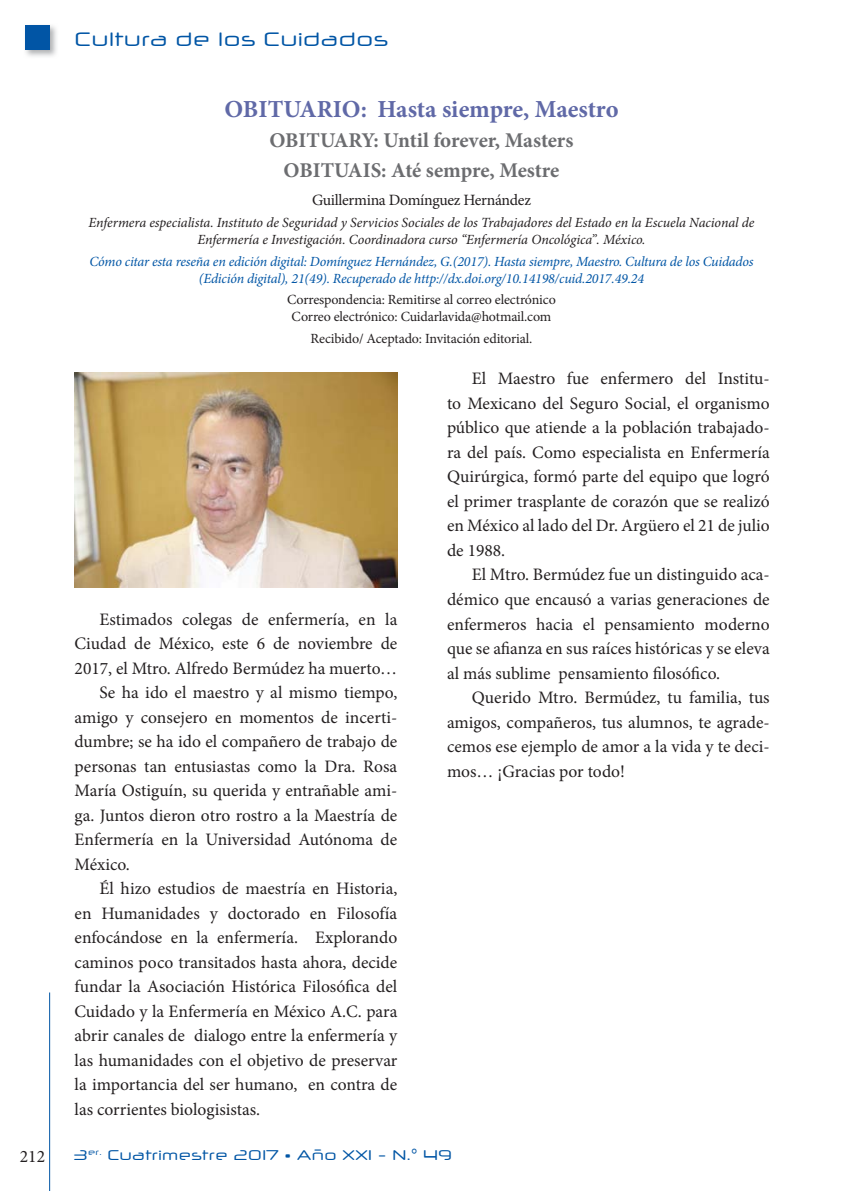
<style>
.page{position:relative;width:844px;height:1191px;background:#fff}
.page>*{position:absolute;margin:0;border:0;box-sizing:border-box;transform-origin:0 0}
.t1{font:700 24.5px "Minion Pro";letter-spacing:-.005em;color:#6069a7}
.t2{font:700 21px/30.1px "Minion Pro";letter-spacing:-.005em;color:#6c6d70;text-align:center}
.t3{font:19.25px "Neuropol X Free";color:#0155a5}
.t4{font:17.5px/24.5px "Minion Pro";color:#231f20;text-align:justify}
.t5{font:15.75px "Minion Pro";letter-spacing:-.02em;color:#231f20}
.t6{font:italic 14px/16.8px "Minion Pro";letter-spacing:-.015em;color:#0155a5;text-align:center}
.t7{font:italic 14px/16.8px "Minion Pro";letter-spacing:-.005em;color:#231f20;text-align:center}
.t8{font:14px/16.8px "Minion Pro";letter-spacing:-.01em;color:#231f20;text-align:center}
.t9{font:14px "Neuropol X Free";color:#0155a5}
</style>
<div class="page">
<hr style="left:49px;top:992px;width:1px;height:199px;background:#0155a5">
<img style="left:25px;top:25px;width:32px;height:32px">
<div style="left:25px;top:25px;width:25px;height:25px;background:#0155a5"></div>
<img style="left:74px;top:373px;width:323px;height:214px">
<p class="t4" style="left:20px;top:1144px;width:27px">212</p>
<p class="t3" style="left:74px;top:27px;width:315px">Cultura de los Cuidados</p>
<h1 class="t1" style="left:224px;top:92px;width:395px">OBITUARIO: Hasta siempre, Maestro</h1>
<p class="t2" style="left:269px;top:125px;width:305px">OBITUARY: Until forever, Masters<br>OBITUAIS: Até sempre, Mestre</p>
<p class="t5" style="left:312px;top:190px;width:220px">Guillermina Domínguez Hernández</p>
<p class="t7" style="left:89px;top:214px;width:667px">Enfermera especialista. Instituto de Seguridad y Servicios Sociales de los Trabajadores del Estado en la Escuela Nacional de<br>Enfermería e Investigación. Coordinadora curso “Enfermería Oncológica”. México.</p>
<p class="t6" style="left:89px;top:253px;width:665px">Cómo citar esta reseña en edición digital: Domínguez Hernández, G.(2017). Hasta siempre, Maestro. Cultura de los Cuidados (Edición digital), 21(49). Recuperado de http://dx.doi.org/10.14198/cuid.2017.49.24</p>
<p class="t8" style="left:287px;top:291px;width:270px">Correspondencia: Remitirse al correo electrónico<br>Correo electrónico: Cuidarlavida@hotmail.com</p>
<p class="t8" style="left:310px;top:330px;width:223px">Recibido/ Aceptado: Invitación editorial.</p>
<p class="t4" style="left:99px;top:607px;width:299px">Estimados colegas de enfermería, en la</p>
<p class="t4" style="left:75px;top:631px;width:324px">Ciudad de México, este 6 de noviembre de</p>
<p class="t4" style="left:75px;top:656px;width:324px">2017, el Mtro. Alfredo Bermúdez ha muerto…</p>
<p class="t4" style="left:99px;top:680px;width:299px">Se ha ido el maestro y al mismo tiempo,</p>
<p class="t4" style="left:75px;top:705px;width:324px">amigo y consejero en momentos de incerti-</p>
<p class="t4" style="left:75px;top:729px;width:324px">dumbre; se ha ido el compañero de trabajo de</p>
<p class="t4" style="left:75px;top:754px;width:324px">personas tan entusiastas como la Dra. Rosa</p>
<p class="t4" style="left:75px;top:778px;width:324px">María Ostiguín, su querida y entrañable ami-</p>
<p class="t4" style="left:75px;top:803px;width:324px">ga. Juntos dieron otro rostro a la Maestría de</p>
<p class="t4" style="left:75px;top:827px;width:324px">Enfermería en la Universidad Autónoma de</p>
<p class="t4" style="left:75px;top:852px;width:57px">México.</p>
<p class="t4" style="left:99px;top:876px;width:299px">Él hizo estudios de maestría en Historia,</p>
<p class="t4" style="left:75px;top:901px;width:324px">en Humanidades y doctorado en Filosofía</p>
<p class="t4" style="left:75px;top:925px;width:324px">enfocándose en la enfermería. Explorando</p>
<p class="t4" style="left:75px;top:950px;width:324px">caminos poco transitados hasta ahora, decide</p>
<p class="t4" style="left:75px;top:974px;width:324px">fundar la Asociación Histórica Filosófica del</p>
<p class="t4" style="left:75px;top:999px;width:324px">Cuidado y la Enfermería en México A.C. para</p>
<p class="t4" style="left:75px;top:1023px;width:324px">abrir canales de dialogo entre la enfermería y</p>
<p class="t4" style="left:75px;top:1048px;width:324px">las humanidades con el objetivo de preservar</p>
<p class="t4" style="left:75px;top:1072px;width:324px">la importancia del ser humano, en contra de</p>
<p class="t4" style="left:75px;top:1097px;width:187px">las corrientes biologisistas.</p>
<p class="t4" style="left:447px;top:367px;width:324px;text-indent:25px">El Maestro fue enfermero del Institu&shy;to Mexicano del Seguro Social, el organismo público que atiende a la población trabajado&shy;ra del país. Como especialista en Enfermería Quirúrgica, formó parte del equipo que logró el primer trasplante de corazón que se realizó en México al lado del Dr. Argüero el 21 de julio de 1988.</p>
<p class="t4" style="left:447px;top:563px;width:324px;text-indent:25px">El Mtro. Bermúdez fue un distinguido aca&shy;démico que encausó a varias generaciones de enfermeros hacia el pensamiento moderno que se afianza en sus raíces históricas y se eleva al más sublime pensamiento filosófico.</p>
<p class="t4" style="left:447px;top:685px;width:324px;text-indent:25px">Querido Mtro. Bermúdez, tu familia, tus amigos, compañeros, tus alumnos, te agrade&shy;cemos ese ejemplo de amor a la vida y te deci&shy;mos… ¡Gracias por todo!</p>
<p class="t9" style="left:74px;top:1146px;width:379px">3<sup>er.</sup> Cuatrimestre 2017 • Año XXI - N.° 49</p>
</div>
